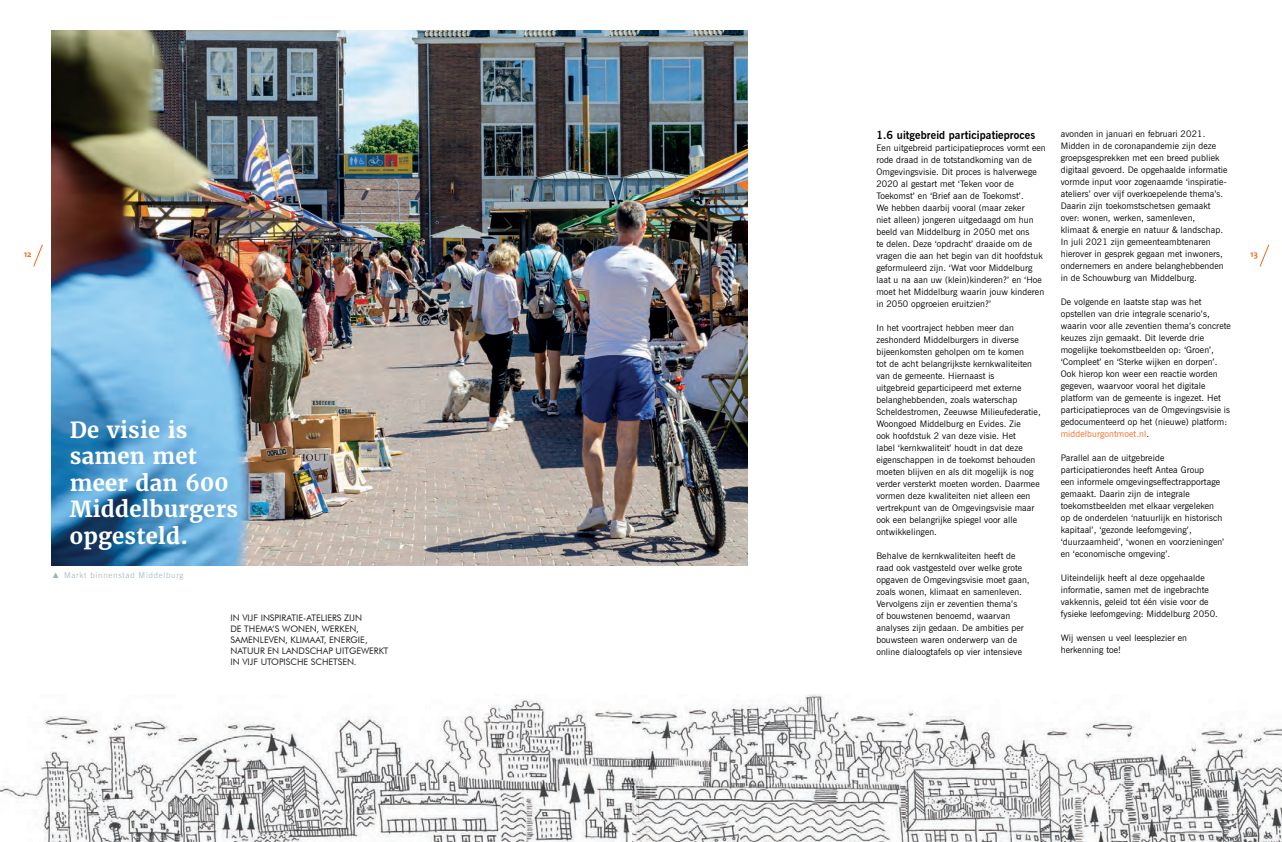
<style>
.page{position:relative;width:1282px;height:842px;background:#fff}
.page>*{position:absolute;margin:0;border:0;box-sizing:border-box;transform-origin:0 0}
.t1{font:700 22.1px/26.5px "Merriweather";letter-spacing:.01em;color:#fff}
.t2{font:700 11px "News Gothic BT";letter-spacing:.01em;color:#000}
.t3{font:9px/12px "News Gothic BT";letter-spacing:.01em;color:#000}
.t4{font:9px/10.8px "Futura BT";color:#231f20}
.t5{font:700 9px "T Mix";color:#f16c22}
.t6{font:300 8px "News Gothic BT";letter-spacing:.1em;color:#99b1bd}
.s1{color:#f36a21}
.s2{font-family:"Arial";font-weight:900}
</style>
<div class="page">
<svg style="left:1259px;top:245px;width:9px;height:22px"></svg>
<svg style="left:33px;top:244px;width:10px;height:23px"></svg>
<img style="left:0;top:699px;width:632px;height:143px">
<img style="left:51px;top:31px;width:581px;height:534px">
<img style="left:632px;top:31px;width:115px;height:534px">
<img style="left:632px;top:694px;width:649px;height:148px">
<p class="t3" style="left:1060px;top:128px;width:168px">avonden in januari en februari 2021.<br>Midden in de coronapandemie zijn deze groepsgesprekken met een breed publiek digitaal gevoerd. De opgehaalde informatie vormde input voor zogenaamde ‘inspiratie&shy;ateliers’ over vijf overkoepelende thema’s.<br>Daarin zijn toekomstschetsen gemaakt over: wonen, werken, samenleven,<br>klimaat &amp; energie en natuur &amp; landschap.<br>In juli 2021 zijn gemeenteambtenaren hierover in gesprek gegaan met inwoners, ondernemers en andere belanghebbenden in de Schouwburg van Middelburg.</p>
<p class="t3" style="left:1060px;top:296px;width:172px">De volgende en laatste stap was het opstellen van drie integrale scenario’s, waarin voor alle zeventien thema’s concrete keuzes zijn gemaakt. Dit leverde drie mogelijke toekomstbeelden op: ‘Groen’, ‘Compleet’ en ‘Sterke wijken en dorpen’.<br>Ook hierop kon weer een reactie worden gegeven, waarvoor vooral het digitale platform van de gemeente is ingezet. Het participatieproces van de Omgevingsvisie is gedocumenteerd op het (nieuwe) platform: <span class="s1">middelburgontmoet.nl</span>.</p>
<p class="t3" style="left:1060px;top:452px;width:165px">Parallel aan de uitgebreide participatierondes heeft Antea Group<br>een informele omgevingseffectrapportage gemaakt. Daarin zijn de integrale toekomstbeelden met elkaar vergeleken op de onderdelen ‘natuurlijk en historisch kapitaal’, ‘gezonde leefomgeving’, ‘duurzaamheid’, ‘wonen en voorzieningen’ en ‘economische omgeving’.</p>
<p class="t3" style="left:1060px;top:572px;width:159px">Uiteindelijk heeft al deze opgehaalde informatie, samen met de ingebrachte vakkennis, geleid tot één visie voor de fysieke leefomgeving: Middelburg 2050.</p>
<p class="t3" style="left:1060px;top:632px;width:128px">Wij wensen u veel leesplezier en herkenning toe!</p>
<p class="t2" style="left:876px;top:128px;width:160px">1.6 uitgebreid participatieproces</p>
<p class="t3" style="left:876px;top:141px;width:171px">Een uitgebreid participatieproces vormt een rode draad in de totstandkoming van de Omgevingsvisie. Dit proces is halverwege 2020 al gestart met ‘Teken voor de Toekomst’ en ‘Brief aan de Toekomst’.<br>We hebben daarbij vooral (maar zeker<br>niet alleen) jongeren uitgedaagd om hun beeld van Middelburg in 2050 met ons<br>te delen. Deze ‘opdracht’ draaide om de vragen die aan het begin van dit hoofdstuk geformuleerd zijn. ‘Wat voor Middelburg laat u na aan uw (klein)kinderen?’ en ‘Hoe moet het Middelburg waarin jouw kinderen in 2050 opgroeien eruitzien?’</p>
<p class="t3" style="left:876px;top:321px;width:166px">In het voortraject hebben meer dan zeshonderd Middelburgers in diverse bijeenkomsten geholpen om te komen<br>tot de acht belangrijkste kernkwaliteiten van de gemeente. Hiernaast is<br>uitgebreid geparticipeerd met externe belanghebbenden, zoals waterschap Scheldestromen, Zeeuwse Milieufederatie, Woongoed Middelburg en Evides. Zie<br>ook hoofdstuk 2 van deze visie. Het<br>label ‘kernkwaliteit’ houdt in dat deze eigenschappen in de toekomst behouden moeten blijven en als dit mogelijk is nog verder versterkt moeten worden. Daarmee vormen deze kwaliteiten niet alleen een vertrekpunt van de Omgevingsvisie maar ook een belangrijke spiegel voor alle ontwikkelingen.</p>
<p class="t3" style="left:876px;top:549px;width:155px">Behalve de kernkwaliteiten heeft de raad ook vastgesteld over welke grote opgaven de Omgevingsvisie moet gaan, zoals wonen, klimaat en samenleven.<br>Vervolgens zijn er zeventien thema’s<br>of bouwstenen benoemd, waarvan analyses zijn gedaan. De ambities per bouwsteen waren onderwerp van de online dialoogtafels op vier intensieve</p>
<p class="t5" style="left:24px;top:246px;width:9px">12</p>
<p class="t5" style="left:1250px;top:246px;width:9px">13</p>
<h1 class="t1" style="left:70px;top:416px;width:170px">De visie is samen met meer dan 600<br>Middelburgers opgesteld.</h1>
<p class="t6" style="left:52px;top:570px;width:133px"><span class="s2">▲</span> Markt binnenstad Middelburg</p>
<p class="t4" style="left:230px;top:613px;width:159px">IN VIJF INSPIRATIE-ATELIERS ZIJN<br>DE THEMA’S WONEN, WERKEN,<br>SAMENLEVEN, KLIMAAT, ENERGIE,<br>NATUUR EN LANDSCHAP UITGEWERKT<br>IN VIJF UTOPISCHE SCHETSEN.</p>
</div>
